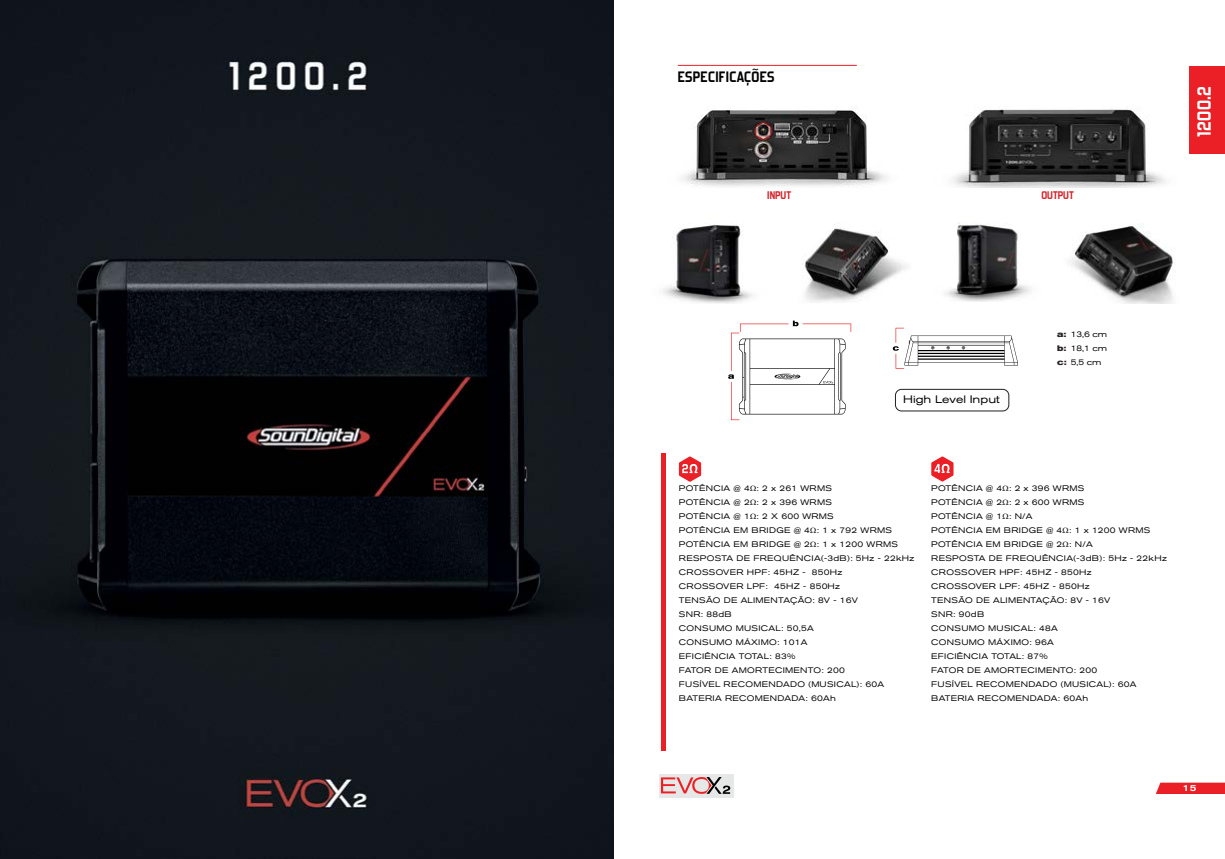
<style>
.page{position:relative;width:1225px;height:859px;background:#fff}
.page>*{position:absolute;margin:0;border:0;box-sizing:border-box;transform-origin:0 0}
.t1{font:700 19px "Forgotten Futurist Rg";color:#fff}
.t2{font:700 15px "Forgotten Futurist Rg";letter-spacing:.02em;color:#000}
.t3{font:700 11px "Forgotten Futurist Rg";color:#d2232a}
.t4{font:expanded 10.8px "Akzidenz Grotesk BQ";color:#000}
.t5{font:500 expanded 9px "Akzidenz Grotesk BE";color:#fff}
.t6{font:expanded 8px/14px "Akzidenz Grotesk BQ";letter-spacing:.04em;color:#000}
.t7{font:700 expanded 8px/14px "Akzidenz Grotesk BQ";color:#241f21;text-align:justify}
</style>
<div class="page">
<div style="left:659px;top:774px;width:74px;height:24px;background:#e6e8e8"></div>
<svg style="left:661px;top:777px;width:69px;height:17px"></svg>
<hr style="left:678px;top:65px;width:179px;height:1px;background:#eb1f26">
<div style="left:1189px;top:66px;width:36px;height:88px;background:#eb1f26"></div>
<svg style="left:1156px;top:783px;width:69px;height:11px"></svg>
<hr style="left:661px;top:454px;width:4px;height:297px;background:#eb1f26">
<img style="left:0;top:0;width:613px;height:859px">
<img style="left:681px;top:106px;width:485px;height:81px">
<img style="left:663px;top:224px;width:244px;height:79px">
<img style="left:945px;top:223px;width:86px;height:78px">
<img style="left:1071px;top:224px;width:102px;height:79px">
<svg style="left:931px;top:456px;width:22px;height:25px"></svg>
<div style="left:895px;top:389px;width:114px;height:22px;border:1px solid #241f21;border-radius:6px"></div>
<svg style="left:679px;top:456px;width:22px;height:26px"></svg>
<svg style="left:728px;top:321px;width:123px;height:99px"></svg>
<svg style="left:892px;top:328px;width:126px;height:41px"></svg>
<h2 class="t2" style="left:677px;top:68px;width:98px">ESPECIFICAÇÕES</h2>
<h3 class="t3" style="left:767px;top:188px;width:25px">INPUT</h3>
<h3 class="t3" style="left:1041px;top:188px;width:34px">OUTPUT</h3>
<h1 class="t1" style="left:1192px;top:137px;width:52px;rotate:-90deg">1200.2</h1>
<h3 class="t4" style="left:903px;top:393px;width:98px">High Level Input</h3>
<p class="t6" style="left:1070px;top:327px;width:38px;text-align:justify">13,6 cm 18,1 cm 5,5 cm</p>
<p class="t7" style="left:1057px;top:327px;width:11px">a: b: c:</p>
<p class="t6" style="left:679px;top:481px;width:237px">POTÊNCIA @ 4 : 2 x 261 WRMS<br>POTÊNCIA @ 2 : 2 x 396 WRMS<br>POTÊNCIA @ 1 : 2 X 600 WRMS<br>POTÊNCIA EM BRIDGE @ 4 : 1 x 792 WRMS<br>POTÊNCIA EM BRIDGE @ 2 : 1 x 1200 WRMS<br>RESPOSTA DE FREQUÊNCIA(-3dB): 5Hz - 22kHz<br>CROSSOVER HPF: 45HZ - 850Hz<br>CROSSOVER LPF: 45HZ - 850Hz<br>TENSÃO DE ALIMENTAÇÃO: 8V - 16V<br>SNR: 88dB<br>CONSUMO MUSICAL: 50,5A<br>CONSUMO MÁXIMO: 101A<br>EFICIÊNCIA TOTAL: 83%<br>FATOR DE AMORTECIMENTO: 200<br>FUSÍVEL RECOMENDADO (MUSICAL): 60A<br>BATERIA RECOMENDADA: 60Ah</p>
<p class="t6" style="left:931px;top:481px;width:237px">POTÊNCIA @ 4 : 2 x 396 WRMS<br>POTÊNCIA @ 2 : 2 x 600 WRMS<br>POTÊNCIA @ 1 : N/A<br>POTÊNCIA EM BRIDGE @ 4 : 1 x 1200 WRMS<br>POTÊNCIA EM BRIDGE @ 2 : N/A<br>RESPOSTA DE FREQUÊNCIA(-3dB): 5Hz - 22kHz<br>CROSSOVER HPF: 45HZ - 850Hz<br>CROSSOVER LPF: 45HZ - 850Hz<br>TENSÃO DE ALIMENTAÇÃO: 8V - 16V<br>SNR: 90dB<br>CONSUMO MUSICAL: 48A<br>CONSUMO MÁXIMO: 96A<br>EFICIÊNCIA TOTAL: 87%<br>FATOR DE AMORTECIMENTO: 200<br>FUSÍVEL RECOMENDADO (MUSICAL): 60A<br>BATERIA RECOMENDADA: 60Ah</p>
<p class="t5" style="left:1182px;top:783px;width:15px">15</p>
</div>
